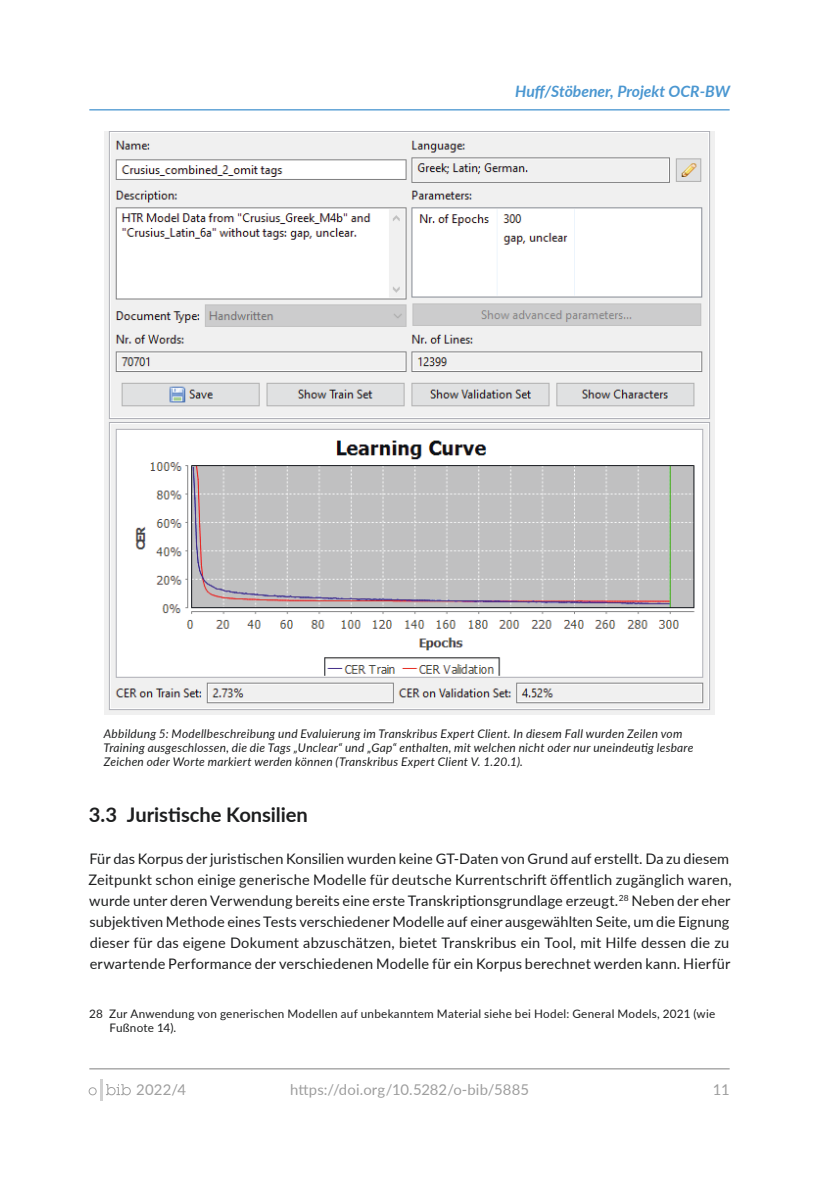
<style>
.page{position:relative;width:819px;height:1191px;background:#fff}
.page>*{position:absolute;margin:0;border:0;box-sizing:border-box;transform-origin:0 0}
.t1{font:20.12px "Lato Bold 23";letter-spacing:-.005em;color:#1d1e1f}
.t2{font:italic 700 15.75px "Lato";color:#4b97d1}
.t3{font:14.88px "Lato Regular 2";letter-spacing:.01em;color:#9e9e9e}
.t4{font:14.88px "Lato Regular 3";color:#9e9e9e}
.t5{font:14.53px/21px "Lato Regular 2";letter-spacing:.005em;color:#1d1e1f}
.t6{font:11.9px/14px "Lato Italic 2";letter-spacing:.02em;color:#1d1e1f}
.t7{font:11.72px/14px "Lato Regular 2";letter-spacing:.02em;color:#1d1e1f}
</style>
<div class="page">
<hr style="left:89px;top:109px;width:640px;height:1px;background:#4b97d1">
<hr style="left:89px;top:1068px;width:640px;height:1px;background:#9e9e9e">
<hr style="left:100px;top:1079px;width:3px;height:21px;background:#d1d1d1">
<svg style="left:89px;top:1087px;width:8px;height:8px"></svg>
<svg style="left:106px;top:1084px;width:25px;height:11px"></svg>
<img style="left:104px;top:131px;width:610px;height:584px">
<p class="t2" style="left:515px;top:80px;width:216px">Huff/Stöbener, Projekt OCR-BW</p>
<p class="t6" style="left:103px;top:726px;width:591px">Abbildung 5: Modellbeschreibung und Evaluierung im Transkribus Expert Client. In diesem Fall wurden Zeilen vom<br>Training ausgeschlossen, die die Tags „Unclear“ und „Gap“ enthalten, mit welchen nicht oder nur uneindeutig lesbare<br>Zeichen oder Worte markiert werden können (Transkribus Expert Client V. 1.20.1).</p>
<h1 class="t1" style="left:89px;top:800px;width:220px">3.3 Juristische Konsilien</h1>
<p class="t5" style="left:88px;top:848px;width:644px">Für das Korpus der juristischen Konsilien wurden keine GT-Daten von Grund auf erstellt. Da zu diesem Zeitpunkt schon einige generische Modelle für deutsche Kurrentschrift öffentlich zugänglich waren, wurde unter deren Verwendung bereits eine erste Transkriptionsgrundlage erzeugt.<sup>28</sup> Neben der eher subjektiven Methode eines Tests verschiedener Modelle auf einer ausgewählten Seite, um die Eignung dieser für das eigene Dokument abzuschätzen, bietet Transkribus ein Tool, mit Hilfe dessen die zu erwartende Performance der verschiedenen Modelle für ein Korpus berechnet werden kann. Hierfür</p>
<p class="t7" style="left:109px;top:1006px;width:607px;text-indent:-20px">28 Zur Anwendung von generischen Modellen auf unbekanntem Material siehe bei Hodel: General Models, 2021 (wie<br>Fußnote 14).</p>
<p class="t4" style="left:136px;top:1079px;width:51px">2022/4</p>
<p class="t3" style="left:290px;top:1078px;width:240px">https://doi.org/10.5282/o-bib/5885</p>
<p class="t3" style="left:712px;top:1079px;width:18px">11</p>
</div>
